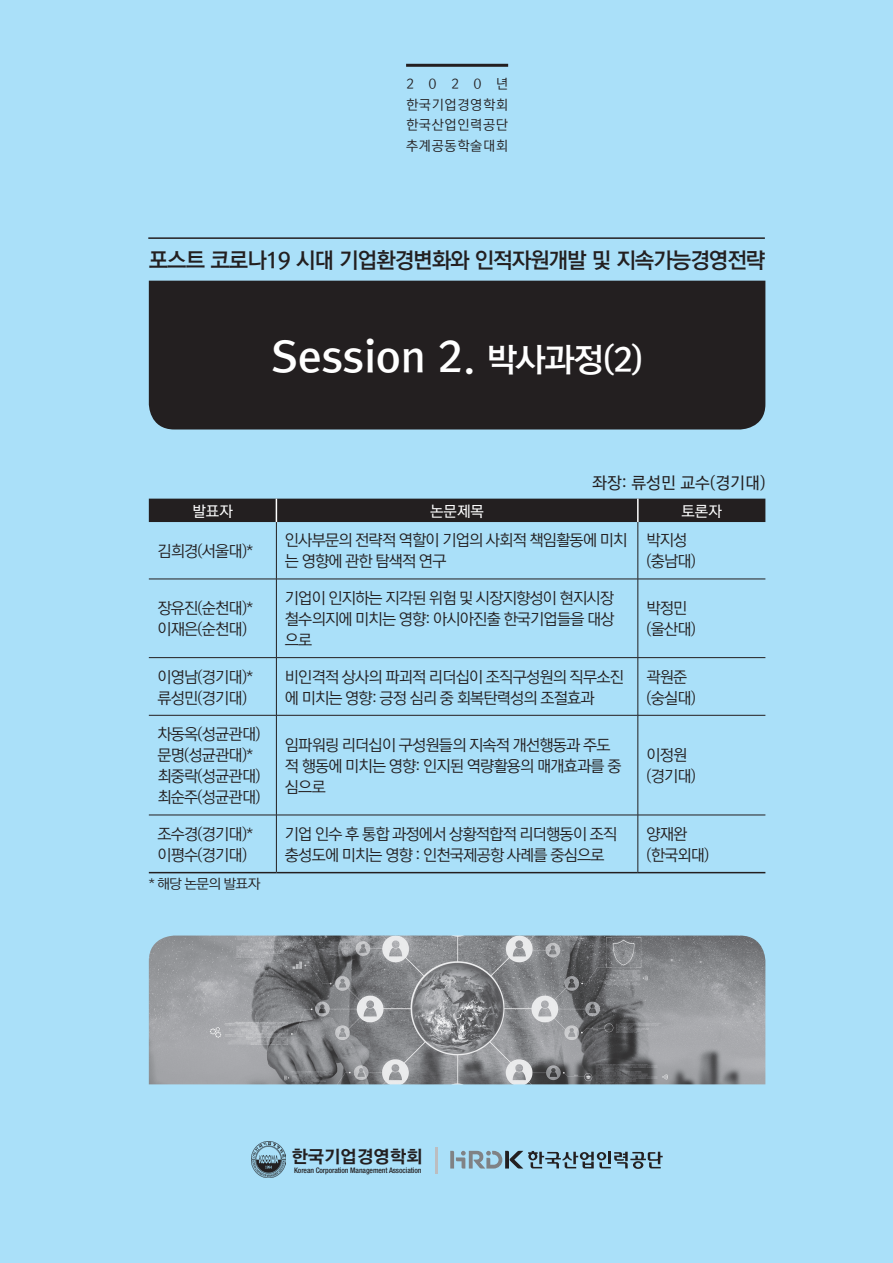
<style>
.page{position:relative;width:893px;height:1263px;background:#aae0f9}
.page>*{position:absolute;margin:0;border:0;box-sizing:border-box;transform-origin:0 0}
.제목_논문{font:42px "Rix M Go PB";color:#fff}
.t1{font:21.75px "Rix M Go PB";letter-spacing:-.05em;color:#231f20}
.t2{font:17.4px "Rix Go PEB";color:#231f20;scale:1.05 1}
.제목_논문-2{font:16.5px "Rix Go PM";color:#231f20}
.도표_내용{font:15.75px/21px "Rix M Go PR";letter-spacing:-.05em;color:#231f20}
.도표_제목{font:15px "Rix M Go PM";color:#fff}
.t3{font:13.5px/20.4px "Rix M Go PR";letter-spacing:.05em;color:#231f20;text-align:justify}
.제목_논문-3{font:13.5px "Rix Go PR";letter-spacing:-.05em;color:#231f20;scale:1.05 1}
.t4{font:500 condensed 7.65px "Helvetica Neue LT Pro";letter-spacing:-.01em;color:#231f20}
.s1{font-size:33px}
</style>
<div class="page">
<img style="left:149px;top:935px;width:616px;height:149px">
<img style="left:252px;top:1142px;width:33px;height:36px">
<svg style="left:450px;top:1151px;width:213px;height:18px"></svg>
<hr style="left:435px;top:1148px;width:3px;height:26px;background:#bcbdc0">
<hr style="left:406px;top:64px;width:102px;height:3px;background:#231f20">
<hr style="left:148px;top:237px;width:617px;height:2px;background:#231f20">
<hr style="left:149px;top:872px;width:127px;height:1px;background:#231f20">
<hr style="left:276px;top:872px;width:362px;height:1px;background:#231f20">
<hr style="left:638px;top:872px;width:127px;height:1px;background:#231f20">
<div style="left:149px;top:499px;width:616px;height:23px;background:#231f20"></div>
<hr style="left:637px;top:499px;width:2px;height:23px;background:#fff">
<hr style="left:276px;top:522px;width:1px;height:57px;background:#231f20">
<hr style="left:638px;top:522px;width:1px;height:57px;background:#231f20">
<hr style="left:276px;top:579px;width:1px;height:78px;background:#231f20">
<hr style="left:638px;top:579px;width:1px;height:78px;background:#231f20">
<hr style="left:276px;top:658px;width:1px;height:57px;background:#231f20">
<hr style="left:638px;top:658px;width:1px;height:57px;background:#231f20">
<hr style="left:276px;top:715px;width:1px;height:100px;background:#231f20">
<hr style="left:638px;top:715px;width:1px;height:100px;background:#231f20">
<hr style="left:276px;top:815px;width:1px;height:57px;background:#231f20">
<hr style="left:638px;top:815px;width:1px;height:57px;background:#231f20">
<hr style="left:149px;top:579px;width:127px;height:1px;background:#231f20">
<hr style="left:276px;top:579px;width:362px;height:1px;background:#231f20">
<hr style="left:638px;top:579px;width:127px;height:1px;background:#231f20">
<hr style="left:149px;top:657px;width:127px;height:1px;background:#231f20">
<hr style="left:276px;top:657px;width:362px;height:1px;background:#231f20">
<hr style="left:638px;top:657px;width:127px;height:1px;background:#231f20">
<hr style="left:149px;top:715px;width:127px;height:1px;background:#231f20">
<hr style="left:276px;top:715px;width:362px;height:1px;background:#231f20">
<hr style="left:638px;top:715px;width:127px;height:1px;background:#231f20">
<hr style="left:149px;top:815px;width:127px;height:1px;background:#231f20">
<hr style="left:276px;top:815px;width:362px;height:1px;background:#231f20">
<hr style="left:638px;top:815px;width:127px;height:1px;background:#231f20">
<div style="left:149px;top:281px;width:616px;height:148px;background:#231f20"></div>
<p class="t3" style="left:406px;top:74px;width:104px">2020년 한국기업경영학회 한국산업인력공단 추계공동학술대회</p>
<h2 class="t1" style="left:149px;top:249px;width:618px">포스트 코로나19 시대 기업환경변화와 인적자원개발 및 지속가능경영전략</h2>
<p class="제목_논문" style="left:271px;top:335px;width:373px">Session 2. <span class="s1">박사과정(2)</span></p>
<p class="제목_논문-2" style="left:592px;top:475px;width:175px">좌장: 류성민 교수(경기대)</p>
<p class="도표_제목" style="left:192px;top:503px;width:42px">발표자</p>
<p class="도표_제목" style="left:430px;top:503px;width:55px">논문제목</p>
<p class="도표_제목" style="left:681px;top:503px;width:42px">토론자</p>
<p class="도표_내용" style="left:157px;top:541px;width:97px">김희경(서울대)*</p>
<p class="도표_내용" style="left:285px;top:530px;width:344px">인사부문의 전략적 역할이 기업의 사회적 책임활동에 미치 는 영향에 관한 탐색적 연구</p>
<p class="도표_내용" style="left:646px;top:530px;width:42px">박지성</p>
<p class="도표_내용" style="left:646px;top:551px;width:51px">(충남대)</p>
<p class="도표_내용" style="left:157px;top:598px;width:97px">장유진(순천대)*</p>
<p class="도표_내용" style="left:157px;top:619px;width:91px">이재은(순천대)</p>
<p class="도표_내용" style="left:157px;top:666px;width:97px">이영남(경기대)*</p>
<p class="도표_내용" style="left:157px;top:687px;width:91px">류성민(경기대)</p>
<p class="도표_내용" style="left:157px;top:724px;width:105px">차동옥(성균관대)</p>
<p class="도표_내용" style="left:157px;top:745px;width:97px">문명(성균관대)*</p>
<p class="도표_내용" style="left:157px;top:766px;width:105px">최중락(성균관대)</p>
<p class="도표_내용" style="left:157px;top:787px;width:105px">최순주(성균관대)</p>
<p class="도표_내용" style="left:157px;top:824px;width:97px">조수경(경기대)*</p>
<p class="도표_내용" style="left:157px;top:845px;width:91px">이평수(경기대)</p>
<p class="제목_논문-3" style="left:149px;top:877px;width:108px">* 해당 논문의 발표자</p>
<p class="도표_내용" style="left:285px;top:588px;width:331px;text-align:justify">기업이 인지하는 지각된 위험 및 시장지향성이 현지시장 철수의지에 미치는 영향: 아시아진출 한국기업들을 대상 으로</p>
<p class="도표_내용" style="left:646px;top:598px;width:42px">박정민</p>
<p class="도표_내용" style="left:646px;top:619px;width:51px">(울산대)</p>
<p class="도표_내용" style="left:285px;top:666px;width:341px">비인격적 상사의 파괴적 리더십이 조직구성원의 직무소진 에 미치는 영향: 긍정 심리 중 회복탄력성의 조절효과</p>
<p class="도표_내용" style="left:646px;top:666px;width:42px">곽원준</p>
<p class="도표_내용" style="left:646px;top:687px;width:51px">(숭실대)</p>
<p class="도표_내용" style="left:285px;top:735px;width:338px">임파워링 리더십이 구성원들의 지속적 개선행동과 주도 적 행동에 미치는 영향: 인지된 역량활용의 매개효과를 중 심으로</p>
<p class="도표_내용" style="left:646px;top:745px;width:42px">이정원</p>
<p class="도표_내용" style="left:646px;top:766px;width:51px">(경기대)</p>
<p class="도표_내용" style="left:285px;top:824px;width:334px">기업 인수 후 통합 과정에서 상황적합적 리더행동이 조직 충성도에 미치는 영향 : 인천국제공항 사례를 중심으로</p>
<p class="도표_내용" style="left:646px;top:824px;width:42px">양재완</p>
<p class="도표_내용" style="left:646px;top:845px;width:65px">(한국외대)</p>
<p class="t2" style="left:291px;top:1147px;width:126px">한국기업경영학회</p>
<p class="t4" style="left:294px;top:1166px;width:129px">Korean Corporation Management Association</p>
</div>
